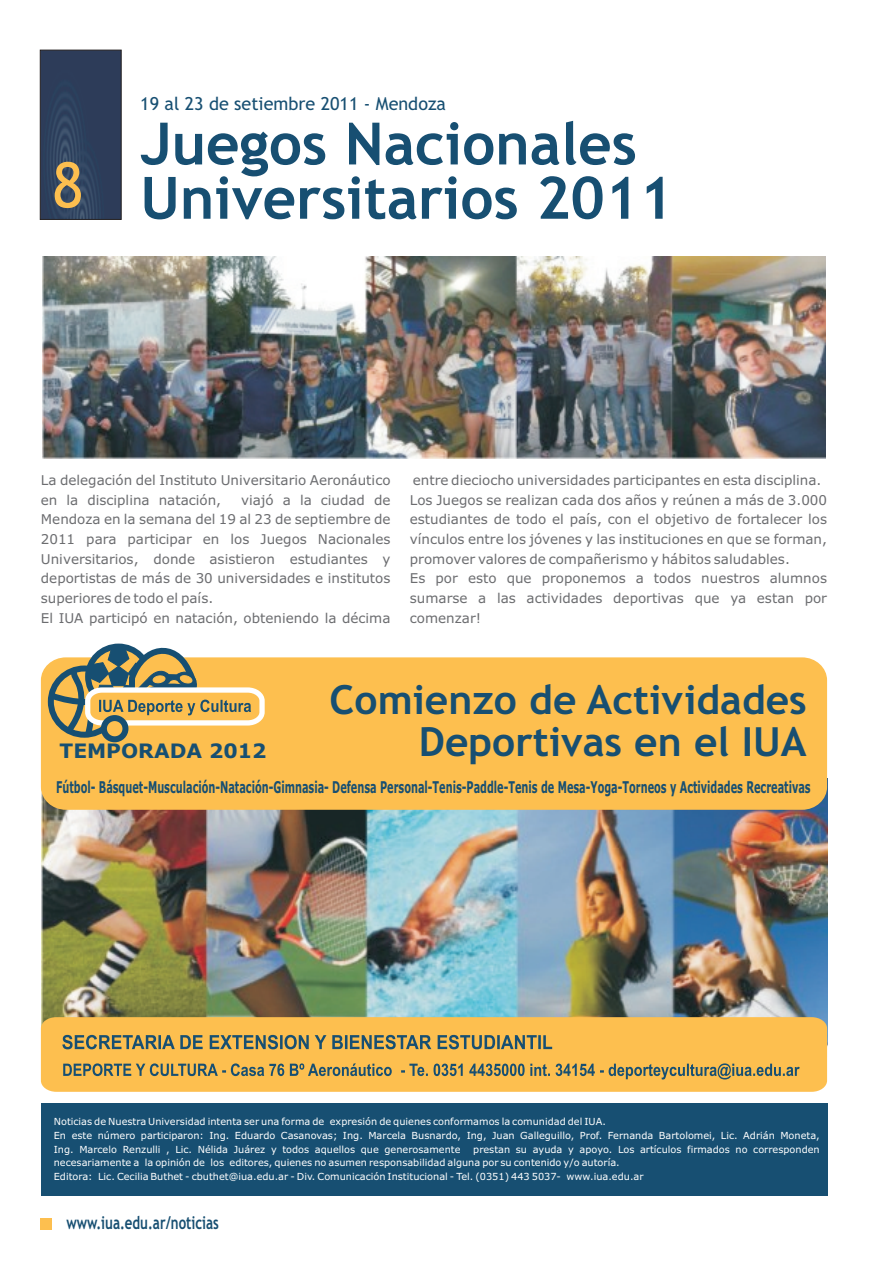
<style>
.page{position:relative;width:893px;height:1263px;background:#fff}
.page>*{position:absolute;margin:0;border:0;box-sizing:border-box;transform-origin:0 0}
.t1{font:62.85px "Trebuchet MS";color:#fdbf4f;scale:.95 1}
.t2{font:700 58.35px/54.3px "Trebuchet MS";color:#174f72}
.t3{font:700 40.2px/42px "Trebuchet MS";color:#174f72;text-align:right}
.t4{font:700 19.95px "Verdana";color:#174f72}
.t5{font:18px "Trebuchet MS";color:#174f72}
.t6{font:700 17.85px "Trebuchet MS";color:#174f72;scale:.74 1}
.t7{font:700 16.2px "Verdana";color:#174f72;scale:.6 1}
.t8{font:13.5px/19.6px "Verdana";color:#6c6d70}
.t9{font:9.75px/13.6px "Verdana";color:#fff}
</style>
<div class="page">
<img style="left:41px;top:791px;width:786px;height:226px">
<div style="left:41px;top:1103px;width:786px;height:93px;background:#174f72"></div>
<div style="left:41px;top:657px;width:786px;height:153px;background:#fdbf4f;border-radius:24px"></div>
<div style="left:41px;top:1017px;width:786px;height:75px;background:#fdbf4f"></div>
<svg style="left:44px;top:643px;width:223px;height:99px"></svg>
<div style="left:101px;top:715px;width:27px;height:27px;background:#fdbf4f;border:6px solid #174f72;border-radius:50%"></div>
<svg style="left:62px;top:1035px;width:490px;height:14px"></svg>
<svg style="left:63px;top:1063px;width:737px;height:16px"></svg>
<div style="left:40px;top:1218px;width:12px;height:12px;background:#fdbf4f"></div>
<svg style="left:40px;top:50px;width:82px;height:170px"></svg>
<img style="left:42px;top:256px;width:783px;height:203px">
<h1 class="t1" style="left:52px;top:161px;width:35px">8</h1>
<h3 class="t5" style="left:140px;top:96px;width:307px">19 al 23 de setiembre 2011 - Mendoza</h3>
<h2 class="t2" style="left:140px;top:122px;width:534px">Juegos Nacionales<br>Universitarios 2011</h2>
<p class="t8" style="left:41px;top:471px;width:351px">La delegación del Instituto Universitario Aeronáutico en la disciplina natación,</p>
<p class="t8" style="left:41px;top:491px;width:351px;text-indent:200px">viajó a la ciudad de Mendoza en la semana del 19 al 23 de septiembre de 2011 para participar en los Juegos Nacionales Universitarios, donde asistieron estudiantes y deportistas de más de 30 universidades e institutos superiores de todo el país.<br>El IUA participó en natación, obteniendo la décima</p>
<p class="t8" style="left:410px;top:471px;width:419px">entre dieciocho universidades participantes en esta disciplina.<br>Los Juegos se realizan cada dos años y reúnen a más de 3.000 estudiantes de todo el país, con el objetivo de fortalecer los vínculos entre los jóvenes y las instituciones en que se forman, promover valores de compañerismo y hábitos saludables.<br>Es por esto que proponemos a todos nuestros alumnos sumarse a las actividades deportivas que ya estan por comenzar!</p>
<h3 class="t3" style="left:330px;top:682px;width:479px">Comienzo de Actividades<br>Deportivas en el IUA</h3>
<p class="t7" style="left:56px;top:780px;width:1259px">Fútbol- Básquet-Musculación-Natación-Gimnasia- Defensa Personal-Tenis-Paddle-Tenis de Mesa-Yoga-Torneos y Actividades Recreativas</p>
<h3 class="t4" style="left:60px;top:742px;width:209px">TEMPORADA 2012</h3>
<p class="t9" style="left:54px;top:1116px;width:767px">Noticias de Nuestra Universidad intenta ser una forma de expresión de quienes conformamos la comunidad del IUA.<br>En este número participaron: Ing. Eduardo Casanovas; Ing. Marcela Busnardo, Ing, Juan Galleguillo, Prof. Fernanda Bartolomei, Lic. Adrián Moneta,<br>Ing. Marcelo Renzulli , Lic. Nélida Juárez y todos aquellos que generosamente</p>
<p class="t9" style="left:54px;top:1143px;width:767px;text-indent:419px">prestan su ayuda y apoyo. Los artículos firmados no corresponden necesariamente a la opinión de los editores, quienes no asumen responsabilidad alguna por su contenido y/o autoría.<br>Editora: Lic. Cecilia Buthet - cbuthet@iua.edu.ar - Div. Comunicación Institucional - Tel. (0351) 443 5037- www.iua.edu.ar</p>
<h3 class="t6" style="left:67px;top:1216px;width:207px">www.iua.edu.ar/noticias</h3>
</div>
